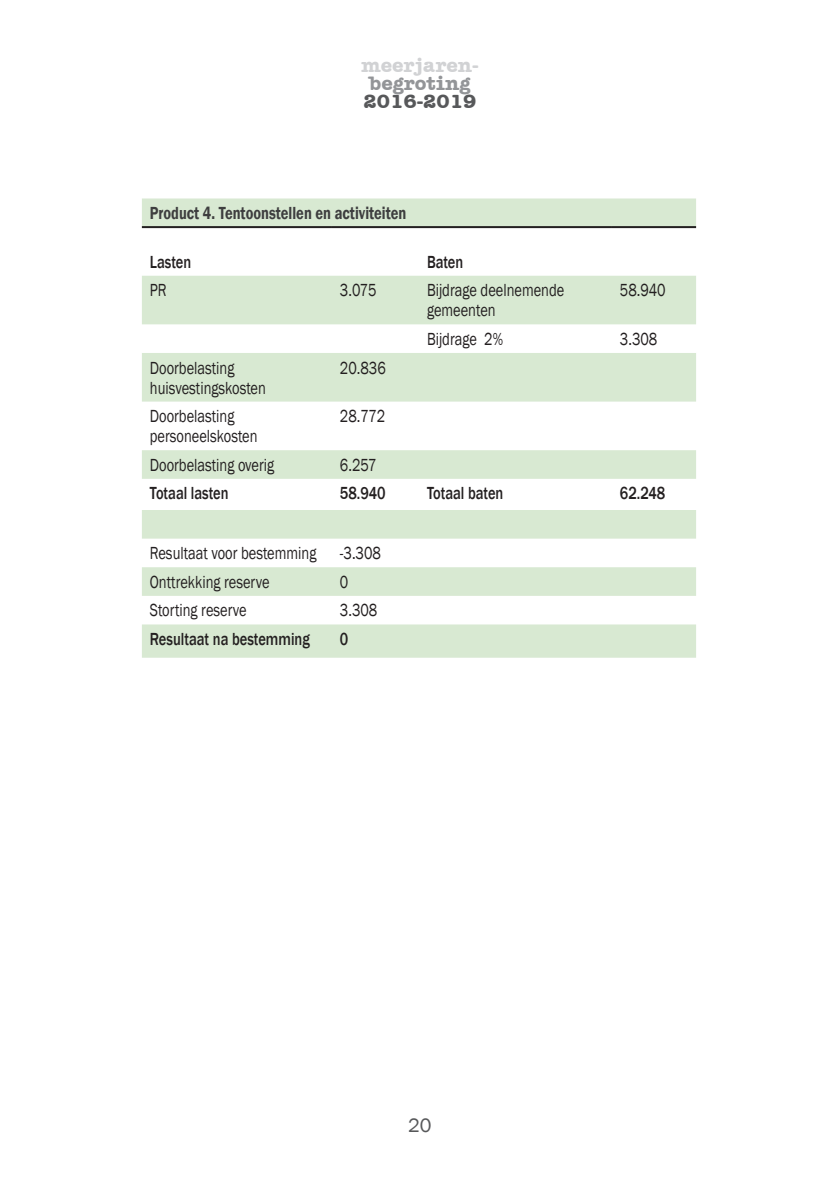
<style>
.page{position:relative;width:840px;height:1191px;background:#fff}
.page>*{position:absolute;margin:0;border:0;box-sizing:border-box;transform-origin:0 0}
.t1{font:700 20px "Amer Typewriter IT Cby BT";color:#d1d2d4}
.t2{font:700 20px "Amer Typewriter IT Cby BT";color:#939598}
.t3{font:700 20px "Amer Typewriter IT Cby BT";color:#57585a}
.t4{font:20px "Franklin Gothic";color:#57585a}
.t5{font:18px/20px "Franklin Gothic";color:#231f20;scale:.8 1}
.t6{font:500 18px "Franklin Gothic";color:#231f20;scale:.8 1}
.t7{font:600 18px "Franklin Gothic";color:#3e3e3f;scale:.8 1}
</style>
<div class="page">
<svg style="left:142px;top:198px;width:553px;height:459px;fill:#d8e9d2"></svg>
<hr style="left:142px;top:226px;width:190px;height:2px;background:#231f20">
<hr style="left:332px;top:226px;width:87px;height:2px;background:#231f20">
<hr style="left:419px;top:226px;width:192px;height:2px;background:#231f20">
<hr style="left:611px;top:226px;width:84px;height:2px;background:#231f20">
<p class="t1" style="left:361px;top:52px;width:119px">meerjaren-</p>
<p class="t2" style="left:369px;top:70px;width:102px">begroting</p>
<p class="t3" style="left:363px;top:88px;width:114px">2016-2019</p>
<p class="t7" style="left:150px;top:202px;width:322px">Product 4. Tentoonstellen en activiteiten</p>
<p class="t6" style="left:150px;top:250px;width:53px">Lasten</p>
<p class="t6" style="left:427px;top:250px;width:47px">Baten</p>
<p class="t5" style="left:150px;top:281px;width:23px">PR</p>
<p class="t5" style="left:340px;top:281px;width:47px">3.075</p>
<p class="t5" style="left:427px;top:281px;width:173px">Bijdrage deelnemende gemeenten</p>
<p class="t5" style="left:619px;top:281px;width:59px">58.940</p>
<p class="t5" style="left:427px;top:329px;width:96px">Bijdrage 2%</p>
<p class="t5" style="left:619px;top:329px;width:48px">3.308</p>
<p class="t5" style="left:150px;top:358px;width:146px">Doorbelasting huisvestingskosten</p>
<p class="t5" style="left:340px;top:358px;width:59px">20.836</p>
<p class="t5" style="left:150px;top:406px;width:136px">Doorbelasting personeelskosten</p>
<p class="t5" style="left:340px;top:406px;width:58px">28.772</p>
<p class="t5" style="left:150px;top:455px;width:157px">Doorbelasting overig</p>
<p class="t5" style="left:340px;top:455px;width:47px">6.257</p>
<p class="t6" style="left:150px;top:482px;width:100px">Totaal lasten</p>
<p class="t6" style="left:340px;top:482px;width:59px">58.940</p>
<p class="t6" style="left:427px;top:482px;width:97px">Totaal baten</p>
<p class="t6" style="left:619px;top:482px;width:58px">62.248</p>
<p class="t5" style="left:150px;top:543px;width:209px">Resultaat voor bestemming</p>
<p class="t5" style="left:340px;top:543px;width:53px">-3.308</p>
<p class="t5" style="left:150px;top:572px;width:151px">Onttrekking reserve</p>
<p class="t5" style="left:340px;top:572px;width:12px">0</p>
<p class="t5" style="left:150px;top:601px;width:122px">Storting reserve</p>
<p class="t5" style="left:340px;top:601px;width:48px">3.308</p>
<p class="t6" style="left:150px;top:628px;width:201px">Resultaat na bestemming</p>
<p class="t6" style="left:340px;top:628px;width:12px">0</p>
<p class="t4" style="left:408px;top:1112px;width:25px">20</p>
</div>
